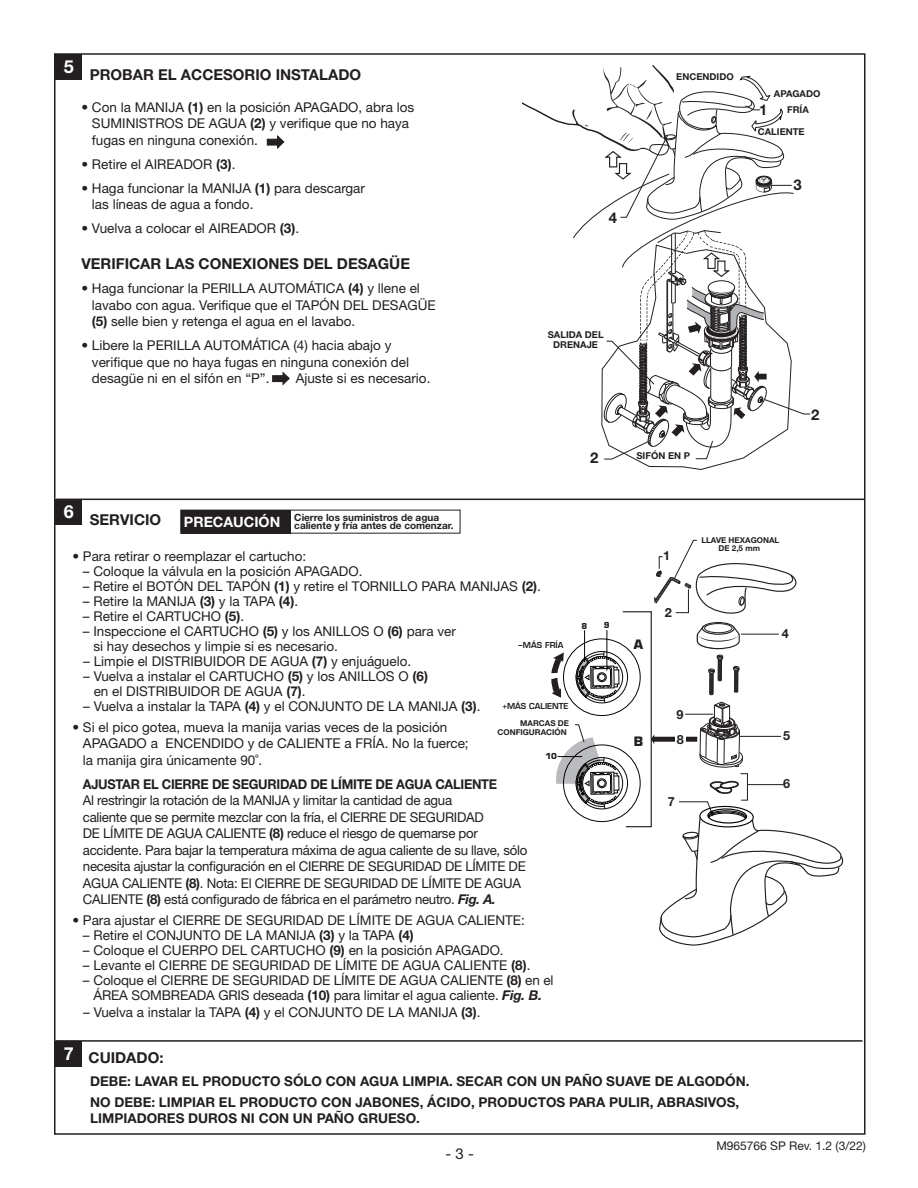
<style>
.page{position:relative;width:918px;height:1188px;background:#fff}
.page>*{position:absolute;margin:0;border:0;box-sizing:border-box;transform-origin:0 0}
.t1{font:700 18px "Helvetica Neue LT Std";color:#fff}
._10pt_Heads_-_Bold{font:700 15px "Helvetica Neue LT Std";color:#231f20}
.t2{font:15px "Helvetica Neue LT Std";color:#231f20}
.t3{font:700 14.85px "Helvetica Neue LT Std";color:#231f20}
.t4{font:700 14.25px "Helvetica Neue LT Std";color:#fff}
._9pt_text{font:13.5px/16.5px "Helvetica Neue LT Std";color:#231f20}
._9pt_text-2{font:13.5px/16.5px "Helvetica Neue LT Std";letter-spacing:-.02em;color:#231f20}
._9pt_text-3{font:700 13.5px "Helvetica Neue LT Std";color:#231f20}
.t5{font:700 12.6px/24.5px "Helvetica Neue LT Std";color:#231f20}
.t6{font:700 12.6px "Eurostile LT Std";color:#231f20}
.t7{font:12px "Helvetica Neue LT Std";color:#231f20}
.t8{font:700 10.05px "Helvetica Neue LT Std";color:#231f20}
.t9{font:700 9.45px/9.4px "Helvetica Neue LT Std";color:#231f20;text-align:center}
.t10{font:700 8.1px/8.1px "Helvetica Neue LT Std";color:#231f20;text-align:center}
.t11{font:600 8.1px "Eurostile LT Std";color:#231f20}
.t12{font:700 8.1px "Eurostile LT Std";color:#231f20}
.s1{font-weight:700}
.s2{font-weight:700;font-style:italic}
</style>
<div class="page">
<div style="left:56px;top:54px;width:26px;height:26px;background:#231f20"></div>
<div style="left:56px;top:499px;width:26px;height:26px;background:#231f20"></div>
<div style="left:56px;top:1041px;width:26px;height:26px;background:#231f20"></div>
<hr style="left:56px;top:1040px;width:806px;height:2px;background:#231f20">
<svg style="left:522px;top:65px;width:289px;height:398px"></svg>
<svg style="left:266px;top:135px;width:19px;height:14px"></svg>
<svg style="left:272px;top:371px;width:18px;height:15px"></svg>
<svg style="left:551px;top:540px;width:293px;height:406px"></svg>
<hr style="left:56px;top:499px;width:808px;height:1px;background:#231f20">
<div style="left:181px;top:510px;width:109px;height:24px;background:#231f20"></div>
<p class="t1" style="left:64px;top:55px;width:12px">5</p>
<p class="_10pt_Heads_-_Bold" style="left:90px;top:65px;width:273px">PROBAR EL ACCESORIO INSTALADO</p>
<p class="_9pt_text" style="left:92px;top:98px;width:324px;text-indent:-11px">• Con la MANIJA <span class="s1">(1)</span> en la posición APAGADO, abra los<br>SUMINISTROS DE AGUA <span class="s1">(2)</span> y verifique que no haya fugas en ninguna conexión.</p>
<p class="_9pt_text" style="left:81px;top:155px;width:156px">• Retire el AIREADOR <span class="s1">(3)</span>.</p>
<p class="_9pt_text" style="left:92px;top:179px;width:275px;text-indent:-11px">• Haga funcionar la MANIJA <span class="s1">(1)</span> para descargar las líneas de agua a fondo.</p>
<p class="_9pt_text" style="left:81px;top:220px;width:219px">• Vuelva a colocar el AIREADOR <span class="s1">(3)</span>.</p>
<p class="_10pt_Heads_-_Bold" style="left:81px;top:255px;width:330px">VERIFICAR LAS CONEXIONES DEL DESAGÜE</p>
<p class="_9pt_text" style="left:92px;top:280px;width:345px;text-indent:-11px">• Haga funcionar la PERILLA AUTOMÁTICA <span class="s1">(4)</span> y llene el lavabo con agua. Verifique que el TAPÓN DEL DESAGÜE <span class="s1">(5)</span> selle bien y retenga el agua en el lavabo.</p>
<p class="_9pt_text" style="left:92px;top:337px;width:319px;text-indent:-11px">• Libere la PERILLA AUTOMÁTICA (4) hacia abajo y verifique que no haya fugas en ninguna conexión del desagüe ni en el sifón en “P”.</p>
<p class="_9pt_text" style="left:296px;top:370px;width:136px">Ajuste si es necesario.</p>
<p class="t1" style="left:64px;top:500px;width:12px">6</p>
<p class="_10pt_Heads_-_Bold" style="left:90px;top:510px;width:73px">SERVICIO</p>
<p class="t4" style="left:184px;top:513px;width:98px">PRECAUCIÓN</p>
<p class="t8" style="left:294px;top:511px;width:146px">Cierre los suministros de agua</p>
<p class="t8" style="left:294px;top:519px;width:161px">caliente y fría antes de comenzar.</p>
<p class="t3" style="left:609px;top:209px;width:10px">4</p>
<p class="t9" style="left:548px;top:330px;width:57px">SALIDA DEL<br>DRENAJE</p>
<p class="t3" style="left:590px;top:449px;width:10px">2</p>
<p class="_9pt_text" style="left:72px;top:548px;width:235px">• Para retirar o reemplazar el cartucho:</p>
<p class="_9pt_text" style="left:83px;top:563px;width:281px">– Coloque la válvula en la posición APAGADO.</p>
<p class="_9pt_text" style="left:83px;top:578px;width:460px">– Retire el BOTÓN DEL TAPÓN <span class="s1">(1)</span> y retire el TORNILLO PARA MANIJAS <span class="s1">(2)</span>.</p>
<p class="_9pt_text" style="left:83px;top:593px;width:217px">– Retire la MANIJA <span class="s1">(3)</span> y la TAPA <span class="s1">(4)</span>.</p>
<p class="_9pt_text" style="left:83px;top:608px;width:163px">– Retire el CARTUCHO <span class="s1">(5)</span>.</p>
<p class="_9pt_text" style="left:93px;top:623px;width:364px;line-height:15px;text-indent:-11px">– Inspeccione el CARTUCHO <span class="s1">(5)</span> y los ANILLOS O <span class="s1">(6)</span> para ver si hay desechos y limpie si es necesario.</p>
<p class="_9pt_text" style="left:83px;top:653px;width:330px">– Limpie el DISTRIBUIDOR DE AGUA <span class="s1">(7)</span> y enjuáguelo.</p>
<p class="_9pt_text" style="left:94px;top:668px;width:336px;line-height:15px;text-indent:-11px">– Vuelva a instalar el CARTUCHO <span class="s1">(5)</span> y los ANILLOS O <span class="s1">(6) </span>en el DISTRIBUIDOR DE AGUA <span class="s1">(7)</span>.</p>
<p class="_9pt_text" style="left:83px;top:698px;width:399px">– Vuelva a instalar la TAPA <span class="s1">(4)</span> y el CONJUNTO DE LA MANIJA <span class="s1">(3)</span>.</p>
<p class="_9pt_text" style="left:83px;top:719px;width:387px;text-indent:-11px">• Si el pico gotea, mueva la manija varias veces de la posición<br>APAGADO a ENCENDIDO y de CALIENTE a FRÍA. No la fuerce; la manija gira únicamente 90˚.</p>
<p class="_9pt_text-2" style="left:83px;top:776px;width:446px"><span class="s1">AJUSTAR EL CIERRE DE SEGURIDAD DE LÍMITE DE AGUA CALIENTE<br></span>Al restringir la rotación de la MANIJA y limitar la cantidad de agua<br>caliente que se permite mezclar con la fría, el CIERRE DE SEGURIDAD<br>DE LÍMITE DE AGUA CALIENTE <span class="s1">(8)</span> reduce el riesgo de quemarse por accidente. Para bajar la temperatura máxima de agua caliente de su llave, sólo necesita ajustar la configuración en el CIERRE DE SEGURIDAD DE LÍMITE DE AGUA CALIENTE <span class="s1">(8)</span>. Nota: El CIERRE DE SEGURIDAD DE LÍMITE DE AGUA CALIENTE <span class="s1">(8)</span> está configurado de fábrica en el parámetro neutro. <span class="s2">Fig. A.</span></p>
<p class="_9pt_text" style="left:72px;top:912px;width:454px">• Para ajustar el CIERRE DE SEGURIDAD DE LÍMITE DE AGUA CALIENTE:</p>
<p class="_9pt_text" style="left:83px;top:927px;width:333px">– Retire el CONJUNTO DE LA MANIJA <span class="s1">(3)</span> y la TAPA <span class="s1">(4)</span></p>
<p class="_9pt_text" style="left:83px;top:942px;width:422px">– Coloque el CUERPO DEL CARTUCHO <span class="s1">(9)</span> en la posición APAGADO.</p>
<p class="_9pt_text" style="left:83px;top:957px;width:449px">– Levante el CIERRE DE SEGURIDAD DE LÍMITE DE AGUA CALIENTE <span class="s1">(8)</span>.</p>
<p class="_9pt_text" style="left:83px;top:973px;width:472px;line-height:15px;text-align:center">– Coloque el CIERRE DE SEGURIDAD DE LÍMITE DE AGUA CALIENTE <span class="s1">(8)</span> en el<br>ÁREA SOMBREADA GRIS deseada <span class="s1">(10)</span> para limitar el agua caliente. <span class="s2">Fig. B.</span></p>
<p class="_9pt_text" style="left:83px;top:1004px;width:399px">– Vuelva a instalar la TAPA <span class="s1">(4)</span> y el CONJUNTO DE LA MANIJA <span class="s1">(3)</span>.</p>
<p class="t11" style="left:523px;top:640px;width:42px">MÁS FRÍA</p>
<p class="t11" style="left:502px;top:701px;width:68px">+MÁS CALIENTE</p>
<p class="t10" style="left:497px;top:719px;width:73px;text-align:right">MARCAS DE<br>CONFIGURACIÓN</p>
<p class="t12" style="left:545px;top:751px;width:13px">10</p>
<p class="t1" style="left:64px;top:1042px;width:12px">7</p>
<p class="_10pt_Heads_-_Bold" style="left:89px;top:1048px;width:76px">CUIDADO:</p>
<p class="t12" style="left:582px;top:621px;width:7px">8</p>
<p class="t12" style="left:604px;top:620px;width:7px">9</p>
<p class="t9" style="left:676px;top:72px;width:59px">ENCENDIDO</p>
<p class="t3" style="left:759px;top:100px;width:10px">1</p>
<p class="t9" style="left:774px;top:88px;width:48px">APAGADO</p>
<p class="t9" style="left:787px;top:104px;width:23px">FRÍA</p>
<p class="t9" style="left:758px;top:127px;width:48px">CALIENTE</p>
<p class="t3" style="left:794px;top:176px;width:10px">3</p>
<p class="t9" style="left:636px;top:450px;width:55px">SIFÓN EN P</p>
<p class="t3" style="left:811px;top:405px;width:10px">2</p>
<p class="t6" style="left:634px;top:637px;width:11px">A</p>
<p class="t5" style="left:663px;top:543px;width:9px">1</p>
<p class="t5" style="left:665px;top:600px;width:9px">2</p>
<p class="t10" style="left:701px;top:536px;width:80px">LLAVE HEXAGONAL<br>DE 2,5 mm</p>
<p class="t5" style="left:782px;top:621px;width:9px">4</p>
<p class="t6" style="left:634px;top:734px;width:11px">B</p>
<p class="t5" style="left:677px;top:702px;width:9px">9<br>8</p>
<p class="t5" style="left:668px;top:789px;width:9px">7</p>
<p class="t5" style="left:783px;top:723px;width:9px">5</p>
<p class="t5" style="left:783px;top:771px;width:9px">6</p>
<p class="_9pt_text-3" style="left:90px;top:1072px;width:661px">DEBE: LAVAR EL PRODUCTO SÓLO CON AGUA LIMPIA. SECAR CON UN PAÑO SUAVE DE ALGODÓN.</p>
<p class="_9pt_text-3" style="left:90px;top:1093px;width:651px">NO DEBE: LIMPIAR EL PRODUCTO CON JABONES, ÁCIDO, PRODUCTOS PARA PULIR, ABRASIVOS,</p>
<p class="_9pt_text-3" style="left:90px;top:1110px;width:331px">LIMPIADORES DUROS NI CON UN PAÑO GRUESO.</p>
<p class="t2" style="left:446px;top:1145px;width:30px">- 3 -</p>
<p class="t7" style="left:716px;top:1139px;width:151px">M965766 SP Rev. 1.2 (3/22)</p>
</div>
